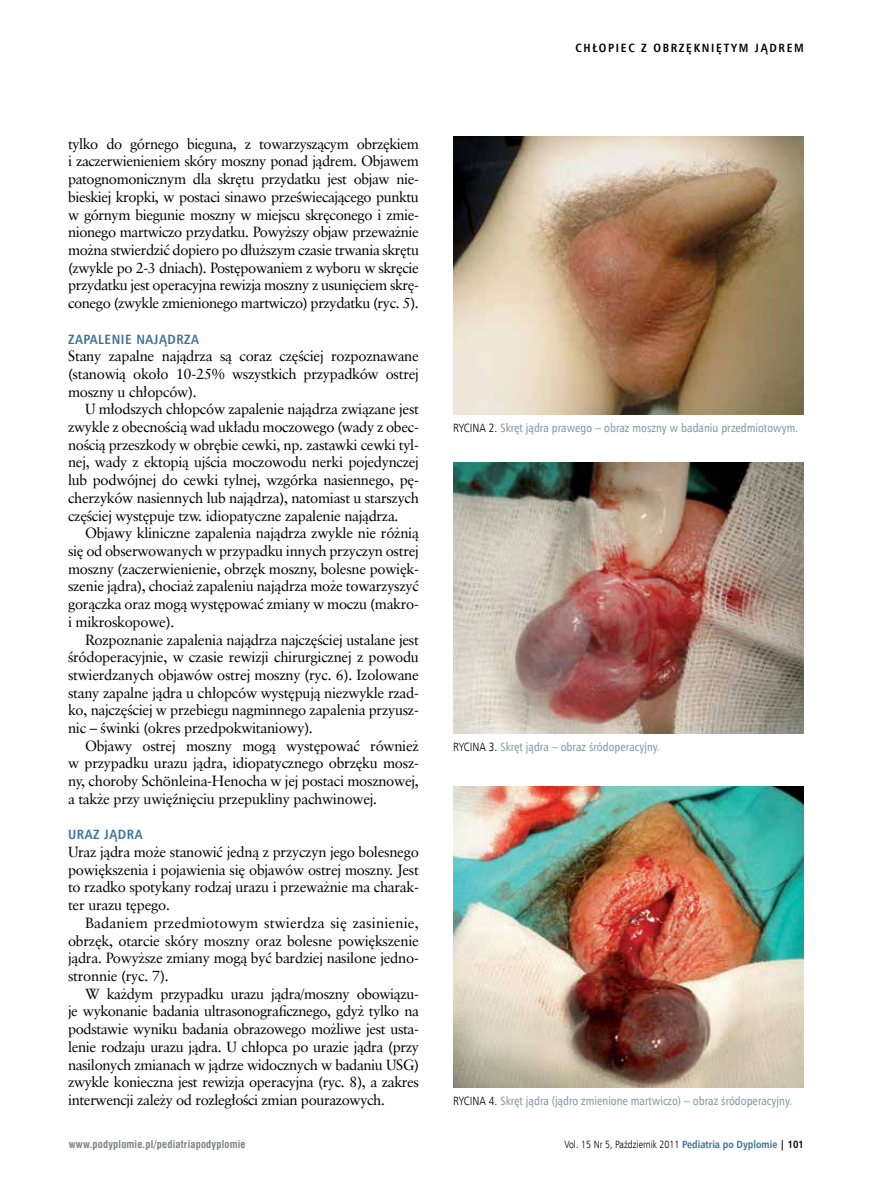
<style>
.page{position:relative;width:872px;height:1191px;background:#fff}
.page>*{position:absolute;margin:0;border:0;box-sizing:border-box;transform-origin:0 0}
.t1{font:14.7px/17.7px "Class Garmnd EU";letter-spacing:-.02em;color:#000;text-align:justify}
.t2{font:700 13.5px "Humnst 777 Cn EU";letter-spacing:.04em;color:#3d7397}
.t3{font:12px "Humnst 777 Cn EU";color:#849daa}
.t4{font:700 12px "Humnst 777 Cn EU";letter-spacing:.14em;color:#000}
.t5{font:10.5px "Humnst 777 Lt Cn EU";color:#000}
.t6{font:700 10.5px "Swis 721 Cn EU";letter-spacing:.02em;color:#808285}
.s1{font-family:"Humnst 777 Lt Cn EU";color:#000}
.s2{font-family:"Humnst 777 Cn EU";font-weight:700;color:#3d7397}
.s3{font-family:"Humnst 777 Cn EU";font-weight:700}
</style>
<div class="page">
<img style="left:453px;top:136px;width:351px;height:278px">
<img style="left:453px;top:462px;width:351px;height:271px">
<img style="left:453px;top:786px;width:351px;height:301px">
<p class="t1" style="left:68px;top:135px;width:352px">tylko do górnego bieguna, z towarzyszącym obrzękiem i zaczerwienieniem skóry moszny ponad jądrem. Objawem patognomonicznym dla skrętu przydatku jest objaw nie&shy;bieskiej kropki, w postaci sinawo przeświecającego punktu w górnym biegunie moszny w miejscu skręconego i zmie&shy;nionego martwiczo przydatku. Powyższy objaw przeważnie można stwierdzić dopiero po dłuższym czasie trwania skrętu (zwykle po 2-3 dniach). Postępowaniem z wyboru w skręcie przydatku jest operacyjna rewizja moszny z usunięciem skrę&shy;conego (zwykle zmienionego martwiczo) przydatku (ryc. 5).</p>
<p class="t2" style="left:68px;top:330px;width:133px">ZAPALENIE NAJĄDRZA</p>
<p class="t1" style="left:68px;top:347px;width:352px">Stany zapalne najądrza są coraz częściej rozpoznawane (stanowią około 10-25% wszystkich przypadków ostrej moszny u chłopców).</p>
<p class="t1" style="left:68px;top:400px;width:352px;text-indent:17px">U młodszych chłopców zapalenie najądrza związane jest zwykle z obecnością wad układu moczowego (wady z obec&shy;nością przeszkody w obrębie cewki, np. zastawki cewki tyl&shy;nej, wady z ektopią ujścia moczowodu nerki pojedynczej lub podwójnej do cewki tylnej, wzgórka nasiennego, pę&shy;cherzyków nasiennych lub najądrza), natomiast u starszych częściej występuje tzw. idiopatyczne zapalenie najądrza.</p>
<p class="t1" style="left:68px;top:524px;width:352px;text-indent:17px">Objawy kliniczne zapalenia najądrza zwykle nie różnią się od obserwowanych w przypadku innych przyczyn ostrej moszny (zaczerwienienie, obrzęk moszny, bolesne powięk&shy;szenie jądra), chociaż zapaleniu najądrza może towarzyszyć gorączka oraz mogą występować zmiany w moczu (makro&shy;i mikroskopowe).</p>
<p class="t1" style="left:68px;top:630px;width:352px;text-indent:17px">Rozpoznanie zapalenia najądrza najczęściej ustalane jest śródoperacyjnie, w czasie rewizji chirurgicznej z powodu stwierdzanych objawów ostrej moszny (ryc. 6). Izolowane stany zapalne jądra u chłopców występują niezwykle rzad&shy;ko, najczęściej w przebiegu nagminnego zapalenia przyusz&shy;nic – świnki (okres przedpokwitaniowy).</p>
<p class="t1" style="left:68px;top:737px;width:352px;text-indent:17px">Objawy ostrej moszny mogą występować również w przypadku urazu jądra, idiopatycznego obrzęku mosz&shy;ny, choroby Schönleina-Henocha w jej postaci mosznowej, a także przy uwięźnięciu przepukliny pachwinowej.</p>
<p class="t2" style="left:68px;top:826px;width:76px">URAZ JĄDRA</p>
<p class="t1" style="left:68px;top:843px;width:352px">Uraz jądra może stanowić jedną z przyczyn jego bolesnego powiększenia i pojawienia się objawów ostrej moszny. Jest to rzadko spotykany rodzaj urazu i przeważnie ma charak&shy;ter urazu tępego.</p>
<p class="t1" style="left:68px;top:914px;width:352px;text-indent:17px">Badaniem przedmiotowym stwierdza się zasinienie, obrzęk, otarcie skóry moszny oraz bolesne powiększenie jądra. Powyższe zmiany mogą być bardziej nasilone jedno&shy;stronnie (ryc. 7).</p>
<p class="t1" style="left:68px;top:984px;width:352px;text-indent:17px">W każdym przypadku urazu jądra/moszny obowiązu&shy;je wykonanie badania ultrasonograficznego, gdyż tylko na podstawie wyniku badania obrazowego możliwe jest usta&shy;lenie rodzaju urazu jądra. U chłopca po urazie jądra (przy nasilonych zmianach w jądrze widocznych w badaniu USG) zwykle konieczna jest rewizja operacyjna (ryc. 8), a zakres interwencji zależy od rozległości zmian pourazowych.</p>
<p class="t6" style="left:69px;top:1138px;width:178px">www.podyplomie.pl/pediatriapodyplomie</p>
<p class="t4" style="left:575px;top:40px;width:230px">CHŁOPIEC Z OBRZĘKNIĘTYM JĄDREM</p>
<p class="t3" style="left:453px;top:420px;width:347px"><span class="s1">RYCINA 2.</span> Skręt jądra prawego – obraz moszny w badaniu przedmiotowym.</p>
<p class="t3" style="left:453px;top:739px;width:208px"><span class="s1">RYCINA 3.</span> Skręt jądra – obraz śródoperacyjny.</p>
<p class="t3" style="left:453px;top:1093px;width:340px"><span class="s1">RYCINA 4.</span> Skręt jądra (jądro zmienione martwiczo) – obraz śródoperacyjny.</p>
<p class="t5" style="left:564px;top:1137px;width:241px">Vol. 15 Nr 5, Październik 2011 <span class="s2">Pediatria po Dyplomie</span> <span class="s3">| 101</span></p>
</div>
